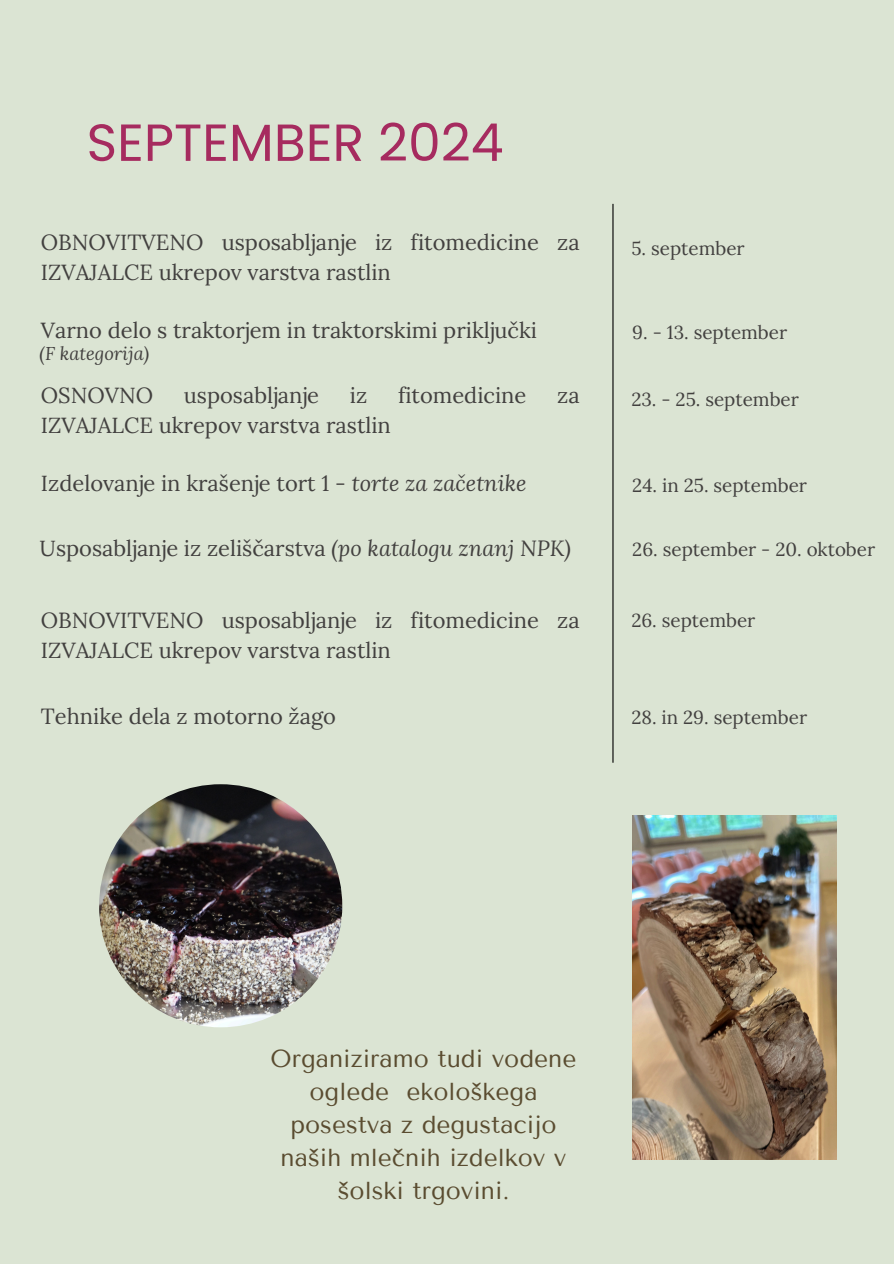
<style>
.page{position:relative;width:894px;height:1264px;background:#fff}
.page>*{position:absolute;margin:0;border:0;box-sizing:border-box;transform-origin:0 0}
.t1{font:52.05px "Poppins";color:#a62b5f}
.t2{font:24.45px/33.2px "Tenor Sans";color:#5a4c30;text-align:center}
.t3{font:21.9px/30.3px "Lora";color:#42403f}
.t4{font:18.75px "Lora";color:#42403f}
.t5{font:italic 18.3px "Lora";color:#42403f}
.s1{font-style:italic}
</style>
<div class="page">
<div style="left:0;top:0;width:893px;height:1263px;background:#dbe4d3"></div>
<hr style="left:612px;top:204px;width:1px;height:558px;background:#000">
<img style="left:99px;top:784px;width:243px;height:243px;border-radius:50%">
<img style="left:632px;top:816px;width:203px;height:343px">
<h3 class="t1" style="left:86px;top:106px;width:418px">SEPTEMBER 2024</h3>
<h2 class="t3" style="left:41px;top:226px;width:540px">OBNOVITVENO usposabljanje iz fitomedicine za<br>IZVAJALCE ukrepov varstva rastlin</h2>
<h3 class="t3" style="left:41px;top:315px;width:497px">Varno delo s traktorjem in traktorskimi priključki</h3>
<p class="t5" style="left:40px;top:341px;width:111px">(F kategorija)</p>
<p class="t3" style="left:41px;top:380px;width:114px">OSNOVNO</p>
<p class="t3" style="left:184px;top:380px;width:137px">usposabljanje</p>
<p class="t3" style="left:350px;top:380px;width:19px">iz</p>
<p class="t3" style="left:398px;top:380px;width:130px">fitomedicine</p>
<p class="t3" style="left:557px;top:380px;width:24px">za</p>
<p class="t3" style="left:41px;top:410px;width:351px">IZVAJALCE ukrepov varstva rastlin</p>
<h3 class="t3" style="left:41px;top:468px;width:487px">Izdelovanje in krašenje tort 1 - <span class="s1">torte za začetnike</span></h3>
<p class="t3" style="left:40px;top:532px;width:532px">Usposabljanje iz zeliščarstva <span class="s1">(po katalogu znanj NPK)</span></p>
<p class="t4" style="left:631px;top:236px;width:115px">5. september</p>
<p class="t4" style="left:632px;top:320px;width:156px">9. - 13. september</p>
<h3 class="t4" style="left:631px;top:387px;width:169px">23. - 25. september</h3>
<h3 class="t4" style="left:632px;top:473px;width:176px">24. in 25. september</h3>
<h3 class="t4" style="left:632px;top:537px;width:244px">26. september - 20. oktober</h3>
<p class="t3" style="left:41px;top:604px;width:540px">OBNOVITVENO usposabljanje iz fitomedicine za<br>IZVAJALCE ukrepov varstva rastlin</p>
<p class="t4" style="left:631px;top:608px;width:125px">26. september</p>
<p class="t3" style="left:41px;top:700px;width:296px">Tehnike dela z motorno žago</p>
<p class="t4" style="left:631px;top:705px;width:177px">28. in 29. september</p>
<p class="t2" style="left:270px;top:1041px;width:307px">Organiziramo tudi vodene oglede ekološkega posestva z degustacijo naših mlečnih izdelkov v šolski trgovini.</p>
</div>
